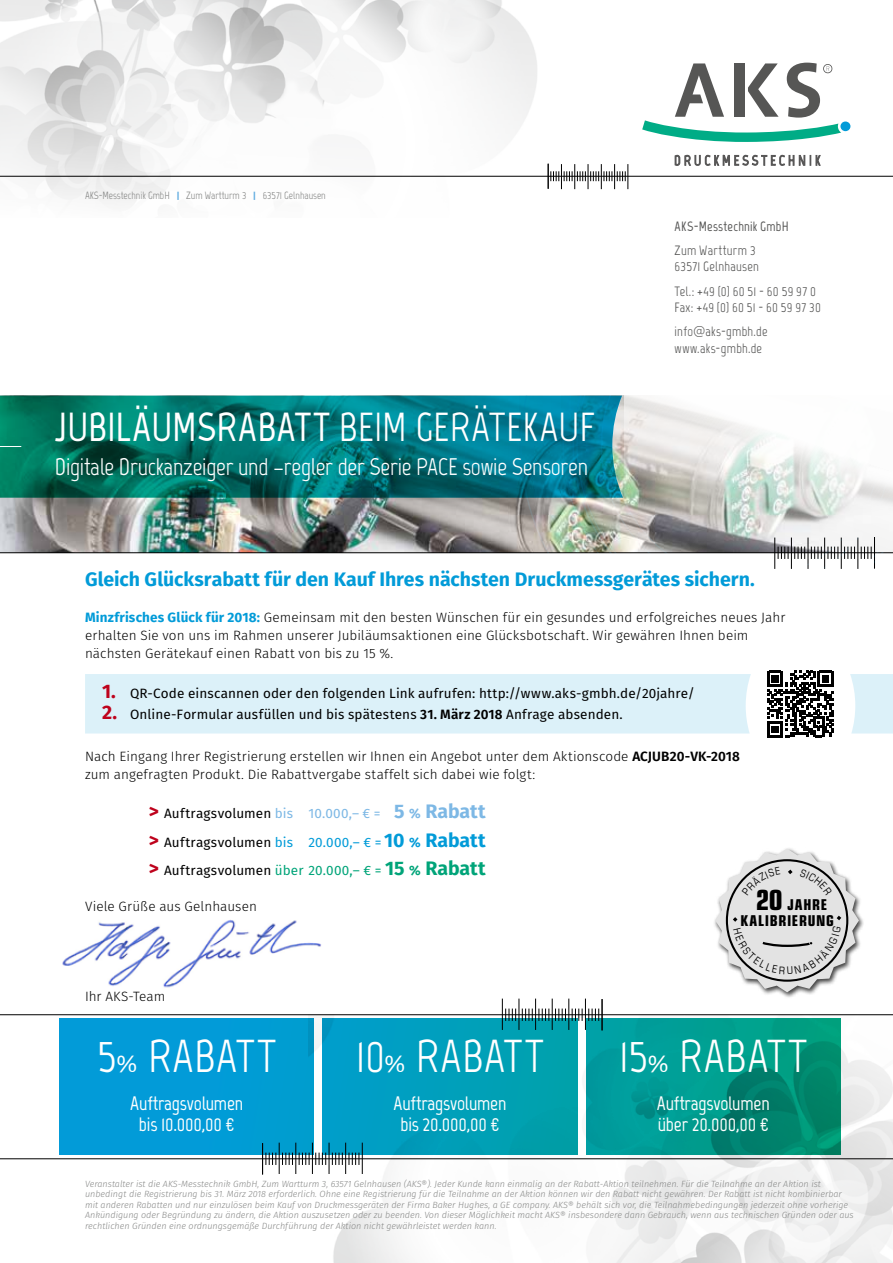
<style>
.page{position:relative;width:893px;height:1263px;background:#fff}
.page>*{position:absolute;margin:0;border:0;box-sizing:border-box;transform-origin:0 0}
.t1{font:46.05px "Marvel";letter-spacing:.01em;color:#fff}
.t2{font:700 40.5px "Marvel";color:#fff}
.t3{font:24px "Marvel";letter-spacing:-.01em;color:#fff}
.t4{font:700 19.5px/21px "Marvel";letter-spacing:-.01em;color:#fff;text-align:center}
.t5{font:700 19.5px "Fira Sans";color:#029bd8}
.t6{font:700 condensed 15px "Eurostile";letter-spacing:.045em;color:#000}
.t7{font:300 13.5px/18px "Fira Sans";letter-spacing:.005em;color:#000}
.t8{font:13.5px/28.5px "Fira Sans";letter-spacing:.01em;color:#000;text-align:justify}
.t9{font:13.5px/16.5px "Marvel";letter-spacing:.02em;color:#565655}
.t10{font:700 13.5px "Marvel";letter-spacing:.02em;color:#565655}
.t11{font:10.5px "Marvel";color:#868786}
.t12{font:italic 300 9px/10.5px "Fira Sans";color:#868786}
.s1{font-family:"Fira Sans";font-weight:700;font-size:9px;color:#64aee1}
.s2{font-weight:400}
.s3{font-weight:700;color:#029bd8}
.s4{font-weight:700;font-size:19.5px;color:#be021c}
.s5{font-weight:600}
.s6{color:#7db8e5}
.s7{font-weight:700;font-size:19.5px;color:#7db8e5}
.s8{font-weight:700;color:#7db8e5}
.s9{color:#029bd8}
.s10{font-weight:700;font-size:19.5px;color:#029bd8}
.s11{color:#00a479}
.s12{font-weight:700;font-size:19.5px;color:#00a479}
.s13{font-weight:700;color:#00a479}
.s14{font-size:27.75px}
.s15{font-family:"Helvetica Neue";font-size:22.8px}
</style>
<div class="page">
<img style="left:308px;top:1015px;width:585px;height:248px">
<img style="left:0;top:0;width:562px;height:205px">
<img style="left:0;top:498px;width:520px;height:54px">
<hr style="left:0;top:552px;width:893px;height:1px;background:#000">
<svg style="left:520px;top:395px;width:43px;height:159px;background:#aaaca1"></svg>
<svg style="left:563px;top:395px;width:13px;height:159px"></svg>
<svg style="left:576px;top:395px;width:317px;height:174px"></svg>
<div style="left:60px;top:1019px;width:254px;height:136px;background:#029bd8"></div>
<div style="left:323px;top:1019px;width:254px;height:136px;background:linear-gradient(to right,#009dcc,#00a0a9)"></div>
<svg style="left:586px;top:1019px;width:254px;height:136px;background:#009587"></svg>
<svg style="left:642px;top:63px;width:208px;height:79px"></svg>
<svg style="left:674px;top:154px;width:147px;height:12px"></svg>
<hr style="left:0;top:1014px;width:893px;height:1px;background:#000">
<hr style="left:602px;top:999px;width:1px;height:31px;background:#000">
<hr style="left:585px;top:998px;width:1px;height:32px;background:#000">
<hr style="left:569px;top:998px;width:1px;height:32px;background:#000">
<hr style="left:552px;top:998px;width:1px;height:32px;background:#000">
<hr style="left:535px;top:998px;width:1px;height:32px;background:#000">
<hr style="left:519px;top:998px;width:1px;height:32px;background:#000">
<hr style="left:502px;top:998px;width:1px;height:32px;background:#000">
<svg style="left:572px;top:1008px;width:27px;height:13px"></svg>
<svg style="left:539px;top:1008px;width:27px;height:13px"></svg>
<svg style="left:522px;top:1008px;width:11px;height:13px"></svg>
<svg style="left:505px;top:1008px;width:11px;height:13px"></svg>
<hr style="left:0;top:1158px;width:893px;height:1px;background:#000">
<hr style="left:262px;top:1143px;width:1px;height:31px;background:#000">
<hr style="left:279px;top:1143px;width:1px;height:31px;background:#000">
<hr style="left:296px;top:1143px;width:1px;height:31px;background:#000">
<hr style="left:312px;top:1143px;width:1px;height:31px;background:#000">
<hr style="left:329px;top:1143px;width:1px;height:31px;background:#000">
<hr style="left:345px;top:1143px;width:1px;height:31px;background:#000">
<hr style="left:362px;top:1143px;width:1px;height:31px;background:#000">
<svg style="left:266px;top:1152px;width:27px;height:13px"></svg>
<svg style="left:299px;top:1152px;width:27px;height:13px"></svg>
<svg style="left:332px;top:1152px;width:11px;height:13px"></svg>
<svg style="left:349px;top:1152px;width:11px;height:13px"></svg>
<img style="left:62px;top:920px;width:259px;height:68px">
<div style="left:85px;top:674px;width:666px;height:59px;background:#dcf1f9"></div>
<svg style="left:850px;top:674px;width:43px;height:59px;background:#dff2f9"></svg>
<svg style="left:767px;top:671px;width:66px;height:66px"></svg>
<hr style="left:0;top:176px;width:893px;height:1px;background:#000">
<svg style="left:548px;top:164px;width:81px;height:25px"></svg>
<svg style="left:0;top:396px;width:623px;height:102px;background:#027677"></svg>
<svg style="left:0;top:446px;width:21px;height:1px"></svg>
<div style="left:713px;top:846px;width:152px;height:153px;background:#000;opacity:.75"></div>
<svg style="left:715px;top:848px;width:144px;height:144px"></svg>
<p class="t11" style="left:85px;top:189px;width:242px">AKS-Messtechnik GmbH <span class="s1">|</span> Zum Wartturm 3 <span class="s1">|</span> 63571 Gelnhausen</p>
<h2 class="t2" style="left:55px;top:403px;width:542px">JUBILÄUMSRABATT <span class="s2">BEIM GERÄTEKAUF</span></h2>
<h3 class="t3" style="left:55px;top:452px;width:535px">Digitale Druckanzeiger und –regler der Serie PACE sowie Sensoren</h3>
<h3 class="t10" style="left:675px;top:218px;width:115px">AKS-Messtechnik GmbH</h3>
<h3 class="t9" style="left:675px;top:242px;width:86px">Zum Wartturm 3<br>63571 Gelnhausen</h3>
<h3 class="t9" style="left:675px;top:283px;width:148px">Tel.: +49 (0) 60 51 - 60 59 97 0<br>Fax: +49 (0) 60 51 - 60 59 97 30</h3>
<h3 class="t9" style="left:675px;top:323px;width:94px">info@aks-gmbh.de www.aks-gmbh.de</h3>
<h3 class="t5" style="left:85px;top:565px;width:671px">Gleich Glücksrabatt für den Kauf Ihres nächsten Druckmessgerätes sichern.</h3>
<p class="t7" style="left:85px;top:608px;width:702px"><span class="s3">Minzfrisches Glück für 2018:</span> Gemeinsam mit den besten Wünschen für ein gesundes und erfolgreiches neues Jahr erhalten Sie von uns im Rahmen unserer Jubiläumsaktionen eine Glücksbotschaft. Wir gewähren Ihnen beim nächsten Gerätekauf einen Rabatt von bis zu 15 %.</p>
<h3 class="t8" style="left:102px;top:679px;width:594px"><span class="s4">1.</span> QR-Code einscannen oder den folgenden Link aufrufen: http://www.aks-gmbh.de/20jahre/</h3>
<h3 class="t8" style="left:102px;top:700px;width:522px"><span class="s4">2.</span> Online-Formular ausfüllen und bis spätestens <span class="s5">31. März 2018</span> Anfrage absenden.</h3>
<h3 class="t7" style="left:85px;top:747px;width:656px">Nach Eingang Ihrer Registrierung erstellen wir Ihnen ein Angebot unter dem Aktionscode <span class="s5">ACJUB20-VK-2018 </span>zum angefragten Produkt. Die Rabattvergabe staffelt sich dabei wie folgt:</h3>
<h3 class="t8" style="left:149px;top:799px;width:338px"><span class="s4">&gt;</span> Auftragsvolumen <span class="s6">bis 10.000,– € =</span> <span class="s7">5</span> <span class="s8">%</span> <span class="s7">Rabatt </span><span class="s4">&gt;</span> Auftragsvolumen <span class="s9">bis 20.000,– € =</span> <span class="s10">10</span> <span class="s3">%</span> <span class="s10">Rabatt </span><span class="s4">&gt;</span> Auftragsvolumen <span class="s11">über 20.000,– € =</span> <span class="s12">15</span> <span class="s13">%</span> <span class="s12">Rabatt</span></h3>
<h3 class="t7" style="left:85px;top:897px;width:173px">Viele Grüße aus Gelnhausen</h3>
<h3 class="t6" style="left:756px;top:895px;width:73px"><span class="s14">20</span> JAHRE</h3>
<h3 class="t7" style="left:85px;top:987px;width:82px">Ihr AKS-Team</h3>
<h1 class="t1" style="left:97px;top:1028px;width:181px">5<span class="s15">%</span> RABATT</h1>
<h3 class="t4" style="left:130px;top:1093px;width:114px">Auftragsvolumen bis 10.000,00 €</h3>
<h1 class="t1" style="left:356px;top:1028px;width:190px">10<span class="s15">%</span> RABATT</h1>
<h3 class="t4" style="left:394px;top:1093px;width:114px">Auftragsvolumen bis 20.000,00 €</h3>
<h3 class="t6" style="left:740px;top:911px;width:95px">KALIBRIERUNG</h3>
<h1 class="t1" style="left:619px;top:1028px;width:190px">15<span class="s15">%</span> RABATT</h1>
<h3 class="t4" style="left:657px;top:1093px;width:114px;text-align:left">Auftragsvolumen über 20.000,00 €</h3>
<p class="t12" style="left:85px;top:1178px;width:770px">Veranstalter ist die AKS-Messtechnik GmbH, Zum Wartturm 3, 63571 Gelnhausen (AKS®). Jeder Kunde kann einmalig an der Rabatt-Aktion teilnehmen. Für die Teilnahme an der Aktion ist unbedingt die Registrierung bis 31. März 2018 erforderlich. Ohne eine Registrierung für die Teilnahme an der Aktion können wir den Rabatt nicht gewähren. Der Rabatt ist nicht kombinierbar mit anderen Rabatten und nur einzulösen beim Kauf von Druckmessgeräten der Firma Baker Hughes, a GE company. AKS® behält sich vor, die Teilnahmebedingungen jederzeit ohne vorherige Ankündigung oder Begründung zu ändern, die Aktion auszusetzen oder zu beenden. Von dieser Möglichkeit macht AKS® insbesondere dann Gebrauch, wenn aus technischen Gründen oder aus rechtlichen Gründen eine ordnungsgemäße Durchführung der Aktion nicht gewährleistet werden kann.</p>
</div>
